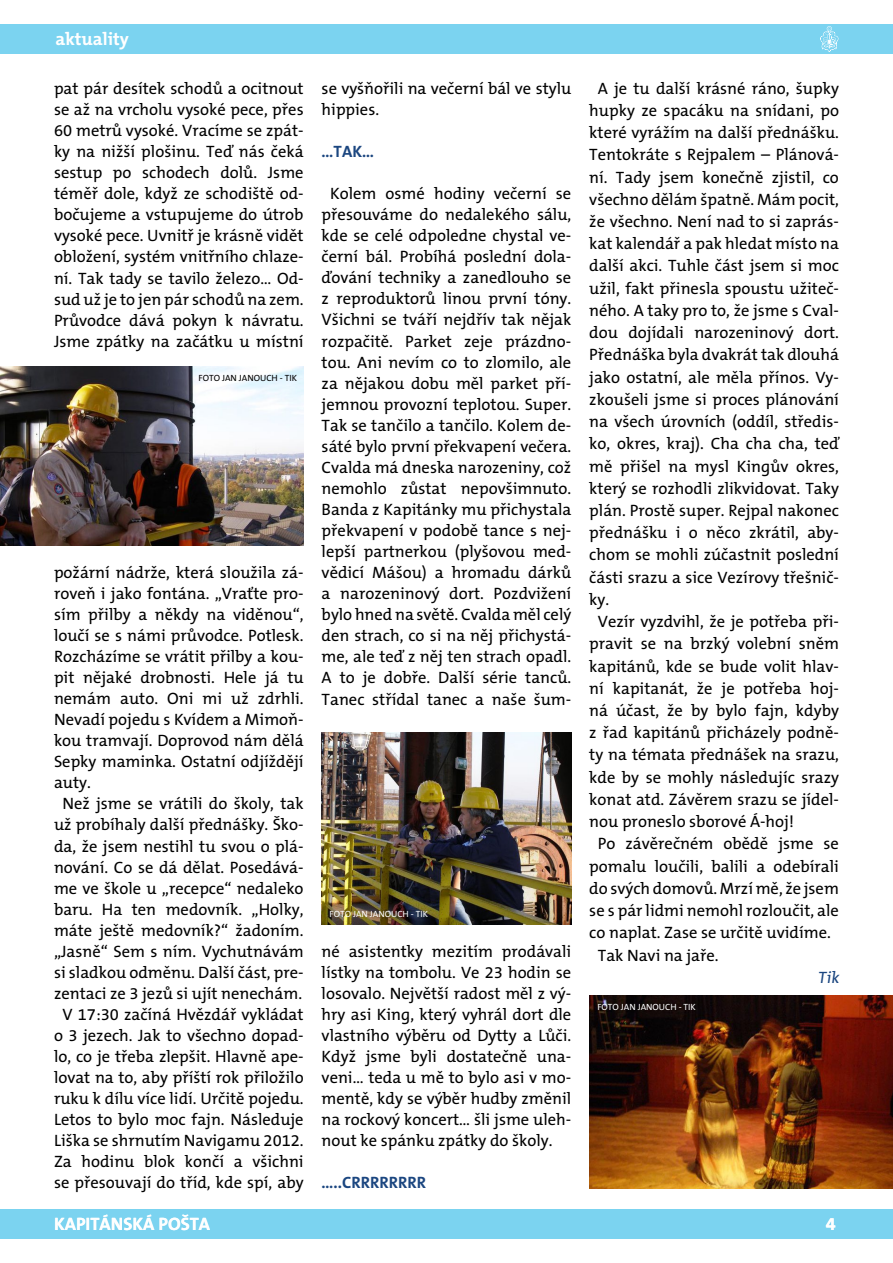
<style>
.page{position:relative;width:893px;height:1263px;background:#fff}
.page>*{position:absolute;margin:0;border:0;box-sizing:border-box;transform-origin:0 0}
.t1{font:700 18px "The Mix CE B7";color:#fff}
.t2{font:16.5px/21px "The Mix CE B5 Plain";color:#000;text-align:justify}
.t3{font:700 16.5px "The Mix CE B7";color:#1b4680}
.t4{font:16.5px "The Mix CE B5 Plain";color:#1b4680}
.t5{font:9px "The Mix CE B5 Plain";color:#fff}
.t6{font:9px "The Mix CE B5 Plain";color:#000}
</style>
<div class="page">
<div style="left:0;top:1209px;width:893px;height:30px;background:#7bd3f0"></div>
<div style="left:0;top:24px;width:893px;height:30px;background:#7bd3f0"></div>
<svg style="left:820px;top:26px;width:19px;height:26px"></svg>
<img style="left:0;top:366px;width:304px;height:179px">
<img style="left:322px;top:732px;width:249px;height:193px">
<img style="left:589px;top:996px;width:304px;height:192px">
<p class="t1" style="left:55px;top:29px;width:75px">AKTUALITY</p>
<p class="t2" style="left:54px;top:79px;width:251px">pat pár desítek schodů a ocitnout se až na vrcholu vysoké pece, přes 60 metrů vysoké. Vracíme se zpát&shy;ky na nižší plošinu. Teď nás čeká sestup po schodech dolů. Jsme téměř dole, když ze schodiště od&shy;bočujeme a vstupujeme do útrob vysoké pece. Uvnitř je krásně vidět obložení, systém vnitřního chlaze&shy;ní. Tak tady se tavilo železo… Od&shy;sud už je to jen pár schodů na zem.<br>Průvodce dává pokyn k návratu.<br>Jsme zpátky na začátku u místní</p>
<p class="t6" style="left:199px;top:373px;width:47px">FOTO Jan janouch</p>
<p class="t6" style="left:280px;top:373px;width:18px">- tik</p>
<p class="t2" style="left:54px;top:562px;width:251px">požární nádrže, která sloužila zá-</p>
<p class="t2" style="left:54px;top:584px;width:251px">roveň i jako fontána. „Vraťte pro-</p>
<p class="t2" style="left:54px;top:605px;width:251px">sím přilby a někdy na viděnou“,</p>
<p class="t2" style="left:54px;top:626px;width:251px">loučí se s námi průvodce. Potlesk.</p>
<p class="t2" style="left:54px;top:647px;width:251px">Rozcházíme se vrátit přilby a kou-</p>
<p class="t2" style="left:54px;top:668px;width:251px">pit nějaké drobnosti. Hele já tu</p>
<p class="t2" style="left:54px;top:689px;width:251px">nemám auto. Oni mi už zdrhli.</p>
<p class="t2" style="left:54px;top:710px;width:251px">Nevadí pojedu s Kvídem a Mimoň-</p>
<p class="t2" style="left:54px;top:731px;width:251px">kou tramvají. Doprovod nám dělá</p>
<p class="t2" style="left:54px;top:752px;width:251px">Sepky maminka. Ostatní odjíždějí</p>
<p class="t2" style="left:54px;top:773px;width:38px">auty.</p>
<p class="t2" style="left:62px;top:794px;width:243px">Než jsme se vrátili do školy, tak</p>
<p class="t2" style="left:54px;top:815px;width:251px">už probíhaly další přednášky. Ško-</p>
<p class="t2" style="left:54px;top:836px;width:251px">da, že jsem nestihl tu svou o plá-</p>
<p class="t2" style="left:54px;top:857px;width:251px">nování. Co se dá dělat. Posedává-</p>
<p class="t2" style="left:54px;top:878px;width:251px">me ve škole u „recepce“ nedaleko</p>
<p class="t2" style="left:54px;top:899px;width:251px">baru. Ha ten medovník. „Holky,</p>
<p class="t2" style="left:54px;top:920px;width:251px">máte ještě medovník?“ žadoním.</p>
<p class="t2" style="left:54px;top:941px;width:251px">„Jasně“ Sem s ním. Vychutnávám</p>
<p class="t2" style="left:54px;top:963px;width:251px">si sladkou odměnu. Další část, pre-</p>
<p class="t2" style="left:54px;top:984px;width:250px">zentaci ze 3 jezů si ujít nenechám.</p>
<p class="t2" style="left:62px;top:1005px;width:243px">V 17:30 začíná Hvězdář vykládat</p>
<p class="t2" style="left:54px;top:1026px;width:251px">o 3 jezech. Jak to všechno dopad-</p>
<p class="t2" style="left:54px;top:1047px;width:251px">lo, co je třeba zlepšit. Hlavně ape-</p>
<p class="t2" style="left:54px;top:1068px;width:251px">lovat na to, aby příští rok přiložilo</p>
<p class="t2" style="left:54px;top:1089px;width:251px">ruku k dílu více lidí. Určitě pojedu.</p>
<p class="t2" style="left:54px;top:1110px;width:251px">Letos to bylo moc fajn. Následuje</p>
<p class="t2" style="left:54px;top:1131px;width:251px">Liška se shrnutím Navigamu 2012.</p>
<p class="t2" style="left:54px;top:1152px;width:251px">Za hodinu blok končí a všichni</p>
<p class="t2" style="left:54px;top:1173px;width:251px">se přesouvají do tříd, kde spí, aby</p>
<p class="t2" style="left:322px;top:79px;width:251px">se vyšňořili na večerní bál ve stylu hippies.</p>
<p class="t3" style="left:322px;top:142px;width:54px">…TAK…</p>
<p class="t2" style="left:322px;top:184px;width:251px;text-align:center">Kolem osmé hodiny večerní se přesouváme do nedalekého sálu, kde se celé odpoledne chystal ve&shy;černí bál. Probíhá poslední dola&shy;ďování techniky a zanedlouho se z reproduktorů linou první tóny.<br>Všichni se tváří nejdřív tak nějak rozpačitě. Parket zeje prázdno&shy;tou. Ani nevím co to zlomilo, ale za nějakou dobu měl parket pří&shy;jemnou provozní teplotou. Super.<br>Tak se tančilo a tančilo. Kolem de&shy;sáté bylo první překvapení večera.<br>Cvalda má dneska narozeniny, což nemohlo zůstat nepovšimnuto.<br>Banda z Kapitánky mu přichystala překvapení v podobě tance s nej&shy;lepší partnerkou (plyšovou med&shy;vědicí Mášou) a hromadu dárků a narozeninový dort. Pozdvižení bylo hned na světě. Cvalda měl celý den strach, co si na něj přichystá&shy;me, ale teď z něj ten strach opadl.<br>A to je dobře. Další série tanců.<br>Tanec střídal tanec a naše šum-</p>
<p class="t5" style="left:330px;top:909px;width:47px">FOTO Jan janouch</p>
<p class="t5" style="left:411px;top:909px;width:18px">- tik</p>
<p class="t2" style="left:322px;top:941px;width:251px">né asistentky mezitím prodávali lístky na tombolu. Ve 23 hodin se losovalo. Největší radost měl z vý&shy;hry asi King, který vyhrál dort dle vlastního výběru od Dytty a Lůči.<br>Když jsme byli dostatečně una&shy;veni… teda u mě to bylo asi v mo&shy;mentě, kdy se výběr hudby změnil na rockový koncert… šli jsme uleh&shy;nout ke spánku zpátky do školy.</p>
<p class="t3" style="left:322px;top:1173px;width:106px">…..CRRRRRRRR</p>
<p class="t2" style="left:598px;top:78px;width:243px">A je tu další krásné ráno, šupky</p>
<p class="t2" style="left:589px;top:101px;width:251px">hupky ze spacáku na snídani, po</p>
<p class="t2" style="left:589px;top:123px;width:251px">které vyrážím na další přednášku.</p>
<p class="t2" style="left:589px;top:145px;width:251px">Tentokráte s Rejpalem – Plánová-</p>
<p class="t2" style="left:589px;top:167px;width:251px">ní. Tady jsem konečně zjistil, co</p>
<p class="t2" style="left:589px;top:190px;width:251px">všechno dělám špatně. Mám pocit,</p>
<p class="t2" style="left:589px;top:212px;width:251px">že všechno. Není nad to si zaprás-</p>
<p class="t2" style="left:589px;top:234px;width:251px">kat kalendář a pak hledat místo na</p>
<p class="t2" style="left:589px;top:256px;width:251px">další akci. Tuhle část jsem si moc</p>
<p class="t2" style="left:589px;top:278px;width:251px">užil, fakt přinesla spoustu užiteč-</p>
<p class="t2" style="left:589px;top:301px;width:251px">ného. A taky pro to, že jsme s Cval-</p>
<p class="t2" style="left:589px;top:323px;width:251px">dou dojídali narozeninový dort.</p>
<p class="t2" style="left:589px;top:345px;width:251px">Přednáška byla dvakrát tak dlouhá</p>
<p class="t2" style="left:589px;top:367px;width:251px">jako ostatní, ale měla přínos. Vy-</p>
<p class="t2" style="left:589px;top:390px;width:251px">zkoušeli jsme si proces plánování</p>
<p class="t2" style="left:589px;top:412px;width:251px">na všech úrovních (oddíl, středis-</p>
<p class="t2" style="left:589px;top:434px;width:251px">ko, okres, kraj). Cha cha cha, teď</p>
<p class="t2" style="left:589px;top:456px;width:251px">mě přišel na mysl Kingův okres,</p>
<p class="t2" style="left:589px;top:478px;width:251px">který se rozhodli zlikvidovat. Taky</p>
<p class="t2" style="left:589px;top:501px;width:251px">plán. Prostě super. Rejpal nakonec</p>
<p class="t2" style="left:589px;top:523px;width:251px">přednášku i o něco zkrátil, aby-</p>
<p class="t2" style="left:589px;top:545px;width:251px">chom se mohli zúčastnit poslední</p>
<p class="t2" style="left:589px;top:567px;width:251px">části srazu a sice Vezírovy třešnič-</p>
<p class="t2" style="left:589px;top:590px;width:21px">ky.</p>
<p class="t2" style="left:598px;top:612px;width:243px">Vezír vyzdvihl, že je potřeba při-</p>
<p class="t2" style="left:589px;top:634px;width:251px">pravit se na brzký volební sněm</p>
<p class="t2" style="left:589px;top:656px;width:251px">kapitánů, kde se bude volit hlav-</p>
<p class="t2" style="left:589px;top:678px;width:251px">ní kapitanát, že je potřeba hoj-</p>
<p class="t2" style="left:589px;top:701px;width:251px">ná účast, že by bylo fajn, kdyby</p>
<p class="t2" style="left:589px;top:723px;width:251px">z řad kapitánů přicházely podně-</p>
<p class="t2" style="left:589px;top:745px;width:251px">ty na témata přednášek na srazu,</p>
<p class="t2" style="left:589px;top:767px;width:251px">kde by se mohly následujíc srazy</p>
<p class="t2" style="left:589px;top:790px;width:251px">konat atd. Závěrem srazu se jídel-</p>
<p class="t2" style="left:589px;top:812px;width:206px">nou proneslo sborové Á-hoj!</p>
<p class="t2" style="left:598px;top:834px;width:243px">Po závěrečném obědě jsme se</p>
<p class="t2" style="left:589px;top:856px;width:251px">pomalu loučili, balili a odebírali</p>
<p class="t2" style="left:589px;top:879px;width:251px">do svých domovů. Mrzí mě, že jsem</p>
<p class="t2" style="left:589px;top:901px;width:251px">se s pár lidmi nemohl rozloučit, ale</p>
<p class="t2" style="left:589px;top:923px;width:243px">co naplat. Zase se určitě uvidíme.</p>
<p class="t2" style="left:598px;top:945px;width:122px">Tak Navi na jaře.</p>
<p class="t4" style="left:817px;top:968px;width:26px">Tik</p>
<p class="t5" style="left:597px;top:1002px;width:47px">FOTO Jan janouch</p>
<p class="t5" style="left:679px;top:1002px;width:18px">- tik</p>
<p class="t1" style="left:54px;top:1214px;width:158px">KAPITÁNSKÁ POŠTA</p>
<p class="t1" style="left:826px;top:1214px;width:11px">4</p>
</div>
